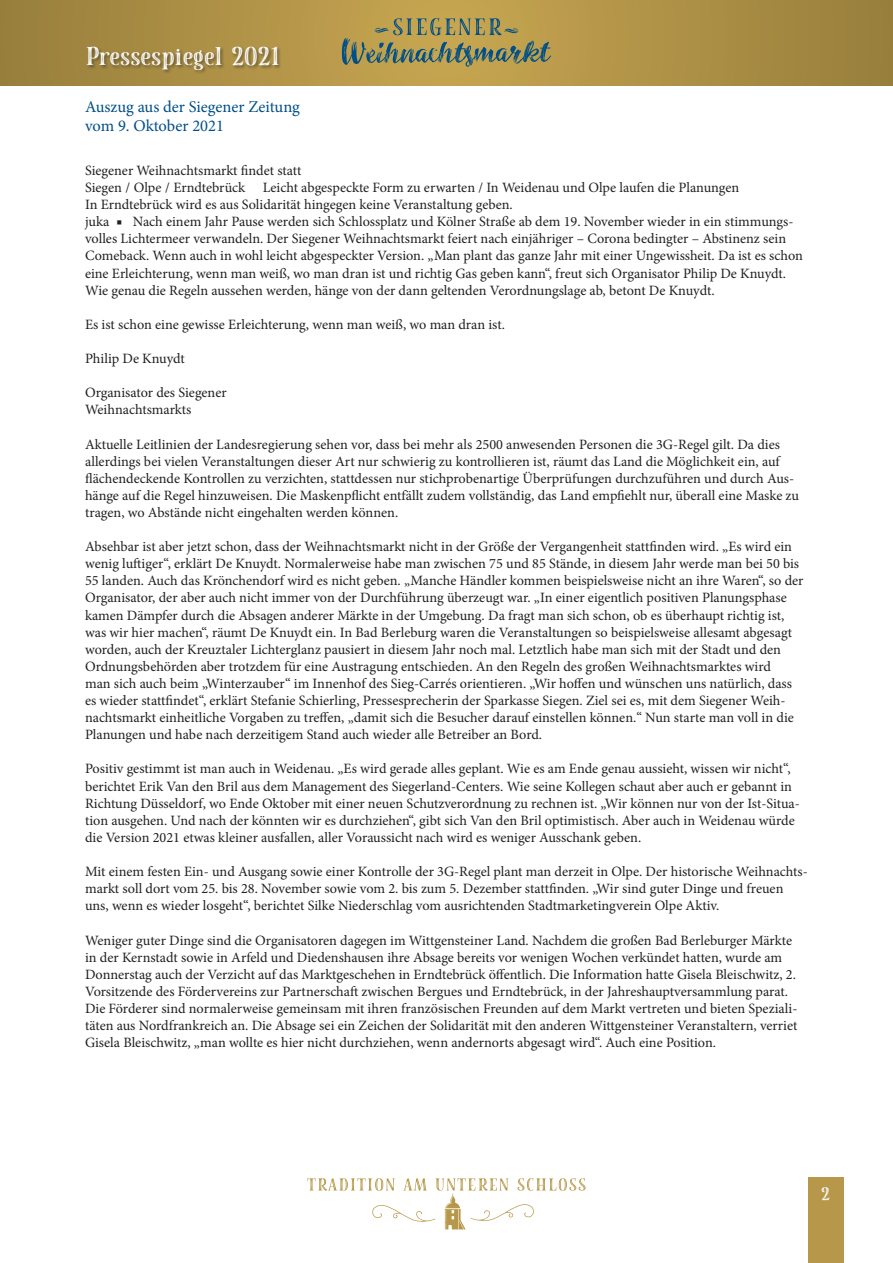
<style>
.page{position:relative;width:893px;height:1263px;background:#fff}
.page>*{position:absolute;margin:0;border:0;box-sizing:border-box;transform-origin:0 0}
.t1{font:25.8px "LP Serif Inline";color:#fff}
.t2{font:18px "LP Serif Inline";color:#fff}
.t3{font:16.5px/19.8px "Minion Pro";color:#004f87}
.t4{font:14.25px/17.1px "Minion Pro";color:#231f20}
</style>
<div class="page">
<svg style="left:0;top:0;width:893px;height:85px;background:#ac8f45"></svg>
<div style="left:808px;top:1178px;width:36px;height:85px;background:#b7984a"></div>
<div style="left:86px;top:46px;width:197px;height:29px;background:#231f20;opacity:.5"></div>
<svg style="left:307px;top:1178px;width:279px;height:51px"></svg>
<svg style="left:342px;top:18px;width:209px;height:49px;background:#999059"></svg>
<h1 class="t1" style="left:85px;top:38px;width:196px">Pressespiegel 2021</h1>
<p class="t3" style="left:85px;top:96px;width:216px">Auszug aus der Siegener Zeitung vom 9. Oktober 2021</p>
<p class="t4" style="left:85px;top:162px;width:719px">Siegener Weihnachtsmarkt findet statt<br>Siegen / Olpe / Erndtebrück Leicht abgespeckte Form zu erwarten / In Weidenau und Olpe laufen die Planungen<br>In Erndtebrück wird es aus Solidarität hingegen keine Veranstaltung geben.<br>juka ■ Nach einem Jahr Pause werden sich Schlossplatz und Kölner Straße ab dem 19. November wieder in ein stimmungs&shy;volles Lichtermeer verwandeln. Der Siegener Weihnachtsmarkt feiert nach einjähriger – Corona bedingter – Abstinenz sein Comeback. Wenn auch in wohl leicht abgespeckter Version. „Man plant das ganze Jahr mit einer Ungewissheit. Da ist es schon eine Erleichterung, wenn man weiß, wo man dran ist und richtig Gas geben kann“, freut sich Organisator Philip De Knuydt.<br>Wie genau die Regeln aussehen werden, hänge von der dann geltenden Verordnungslage ab, betont De Knuydt.</p>
<p class="t4" style="left:85px;top:316px;width:421px">Es ist schon eine gewisse Erleichterung, wenn man weiß, wo man dran ist.</p>
<p class="t4" style="left:85px;top:350px;width:101px">Philip De Knuydt</p>
<p class="t4" style="left:85px;top:384px;width:143px">Organisator des Siegener<br>Weihnachtsmarkts</p>
<p class="t4" style="left:85px;top:435px;width:716px">Aktuelle Leitlinien der Landesregierung sehen vor, dass bei mehr als 2500 anwesenden Personen die 3G-Regel gilt. Da dies allerdings bei vielen Veranstaltungen dieser Art nur schwierig zu kontrollieren ist, räumt das Land die Möglichkeit ein, auf flächendeckende Kontrollen zu verzichten, stattdessen nur stichprobenartige Überprüfungen durchzuführen und durch Aus&shy;hänge auf die Regel hinzuweisen. Die Maskenpflicht entfällt zudem vollständig, das Land empfiehlt nur, überall eine Maske zu tragen, wo Abstände nicht eingehalten werden können.</p>
<p class="t4" style="left:85px;top:538px;width:720px">Absehbar ist aber jetzt schon, dass der Weihnachtsmarkt nicht in der Größe der Vergangenheit stattfinden wird. „Es wird ein wenig luftiger“, erklärt De Knuydt. Normalerweise habe man zwischen 75 und 85 Stände, in diesem Jahr werde man bei 50 bis 55 landen. Auch das Krönchendorf wird es nicht geben. „Manche Händler kommen beispielsweise nicht an ihre Waren“, so der Organisator, der aber auch nicht immer von der Durchführung überzeugt war. „In einer eigentlich positiven Planungsphase kamen Dämpfer durch die Absagen anderer Märkte in der Umgebung. Da fragt man sich schon, ob es überhaupt richtig ist, was wir hier machen“, räumt De Knuydt ein. In Bad Berleburg waren die Veranstaltungen so beispielsweise allesamt abgesagt worden, auch der Kreuztaler Lichterglanz pausiert in diesem Jahr noch mal. Letztlich habe man sich mit der Stadt und den Ordnungsbehörden aber trotzdem für eine Austragung entschieden. An den Regeln des großen Weihnachtsmarktes wird<br>man sich auch beim „Winterzauber“ im Innenhof des Sieg-Carrés orientieren. „Wir hoffen und wünschen uns natürlich, dass es wieder stattfindet“, erklärt Stefanie Schierling, Pressesprecherin der Sparkasse Siegen. Ziel sei es, mit dem Siegener Weih&shy;nachtsmarkt einheitliche Vorgaben zu treffen, „damit sich die Besucher darauf einstellen können.“ Nun starte man voll in die Planungen und habe nach derzeitigem Stand auch wieder alle Betreiber an Bord.</p>
<p class="t4" style="left:85px;top:760px;width:716px">Positiv gestimmt ist man auch in Weidenau. „Es wird gerade alles geplant. Wie es am Ende genau aussieht, wissen wir nicht“, berichtet Erik Van den Bril aus dem Management des Siegerland-Centers. Wie seine Kollegen schaut aber auch er gebannt in Richtung Düsseldorf, wo Ende Oktober mit einer neuen Schutzverordnung zu rechnen ist. „Wir können nur von der Ist-Situa&shy;tion ausgehen. Und nach der könnten wir es durchziehen“, gibt sich Van den Bril optimistisch. Aber auch in Weidenau würde die Version 2021 etwas kleiner ausfallen, aller Voraussicht nach wird es weniger Ausschank geben.</p>
<p class="t4" style="left:85px;top:863px;width:724px">Mit einem festen Ein- und Ausgang sowie einer Kontrolle der 3G-Regel plant man derzeit in Olpe. Der historische Weihnachts&shy;markt soll dort vom 25. bis 28. November sowie vom 2. bis zum 5. Dezember stattfinden. „Wir sind guter Dinge und freuen uns, wenn es wieder losgeht“, berichtet Silke Niederschlag vom ausrichtenden Stadtmarketingverein Olpe Aktiv.</p>
<p class="t4" style="left:85px;top:931px;width:714px">Weniger guter Dinge sind die Organisatoren dagegen im Wittgensteiner Land. Nachdem die großen Bad Berleburger Märkte in der Kernstadt sowie in Arfeld und Diedenshausen ihre Absage bereits vor wenigen Wochen verkündet hatten, wurde am Donnerstag auch der Verzicht auf das Marktgeschehen in Erndtebrück öffentlich. Die Information hatte Gisela Bleischwitz, 2.<br>Vorsitzende des Fördervereins zur Partnerschaft zwischen Bergues und Erndtebrück, in der Jahreshauptversammlung parat.<br>Die Förderer sind normalerweise gemeinsam mit ihren französischen Freunden auf dem Markt vertreten und bieten Speziali&shy;täten aus Nordfrankreich an. Die Absage sei ein Zeichen der Solidarität mit den anderen Wittgensteiner Veranstaltern, verriet Gisela Bleischwitz, „man wollte es hier nicht durchziehen, wenn andernorts abgesagt wird“. Auch eine Position.</p>
<p class="t2" style="left:821px;top:1182px;width:11px">2</p>
</div>
